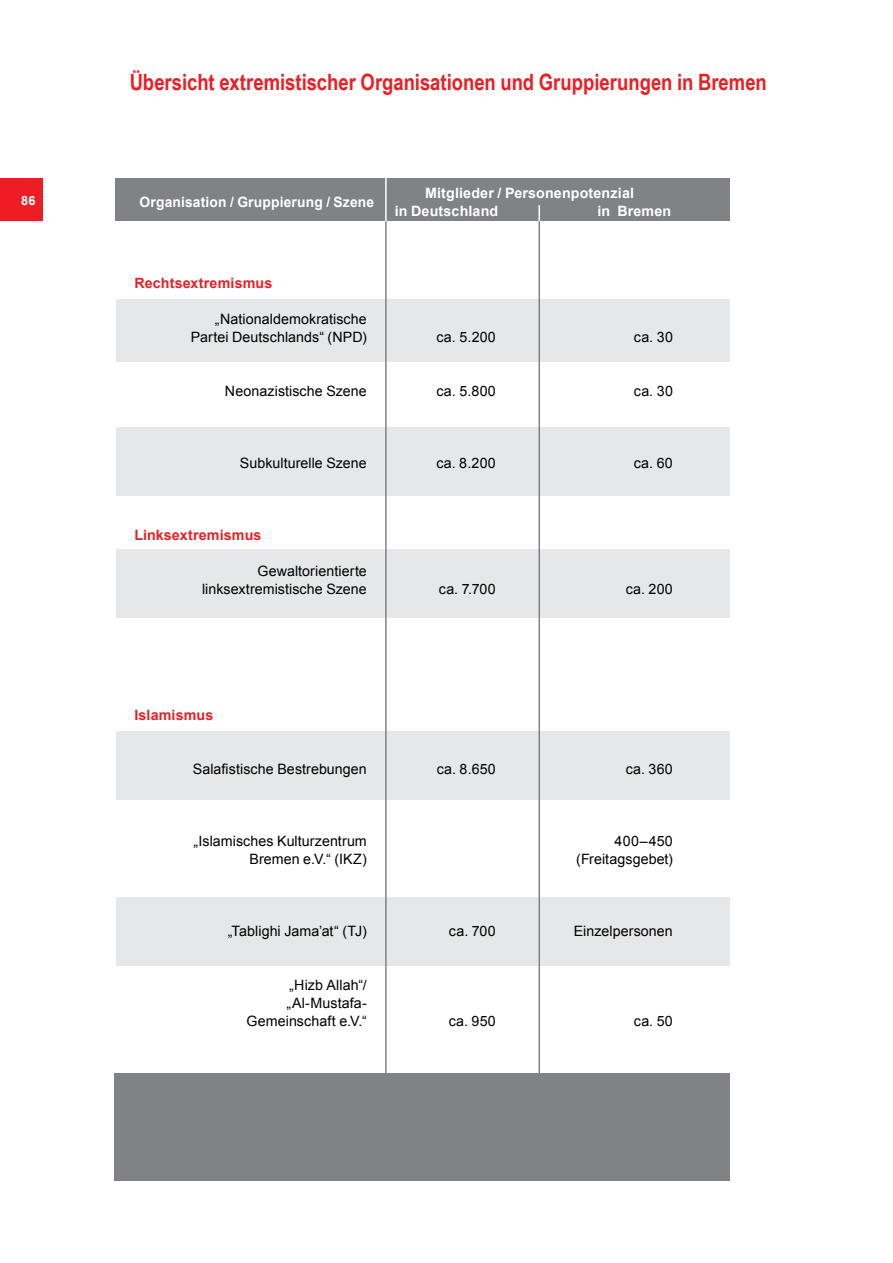
<style>
.page{position:relative;width:893px;height:1263px;background:#fff}
.page>*{position:absolute;margin:0;border:0;box-sizing:border-box;transform-origin:0 0}
.t1{font:700 22.5px "Arial Narrow";color:#ed1d24}
.t2{font:14.25px/18px "Arial";letter-spacing:.005em;color:#000;text-align:right}
.t3{font:700 14.25px "Arial";letter-spacing:.01em;color:#fff}
.t4{font:700 14.25px "Arial";letter-spacing:.01em;color:#ed1d24}
.t5{font:700 12.75px "Arial";color:#fff}
</style>
<div class="page">
<div style="left:116px;top:178px;width:777px;height:43px;background:#808285"></div>
<div style="left:116px;top:299px;width:754px;height:62px;background:#e6e7e8"></div>
<div style="left:116px;top:427px;width:754px;height:68px;background:#e6e7e8"></div>
<div style="left:116px;top:550px;width:754px;height:68px;background:#e6e7e8"></div>
<div style="left:116px;top:731px;width:754px;height:68px;background:#e6e7e8"></div>
<div style="left:116px;top:897px;width:754px;height:68px;background:#e6e7e8"></div>
<hr style="left:385px;top:176px;width:2px;height:59px;background:#fff">
<hr style="left:538px;top:205px;width:2px;height:20px;background:#fff">
<hr style="left:385px;top:221px;width:2px;height:959px;background:#808285">
<hr style="left:538px;top:221px;width:2px;height:949px;background:#808285">
<div style="left:0;top:179px;width:43px;height:42px;background:#ed1d24"></div>
<div style="left:115px;top:1073px;width:778px;height:107px;background:#808285"></div>
<div style="left:730px;top:169px;width:163px;height:1022px;background:#fff"></div>
<p class="t5" style="left:21px;top:192px;width:16px">86</p>
<h1 class="t1" style="left:130px;top:65px;width:639px">Übersicht extremistischer Organisationen und Gruppierungen in Bremen</h1>
<p class="t3" style="left:140px;top:193px;width:236px">Organisation / Gruppierung / Szene</p>
<p class="t3" style="left:425px;top:184px;width:210px">Mitglieder / Personenpotenzial</p>
<p class="t3" style="left:395px;top:202px;width:105px">in Deutschland</p>
<p class="t3" style="left:597px;top:202px;width:75px">in Bremen</p>
<p class="t4" style="left:134px;top:274px;width:139px">Rechtsextremismus</p>
<p class="t2" style="left:191px;top:310px;width:178px">„Nationaldemokratische<br>Partei Deutschlands“ (NPD)</p>
<p class="t2" style="left:436px;top:328px;width:61px">ca. 5.200</p>
<p class="t2" style="left:634px;top:328px;width:40px">ca. 30</p>
<p class="t2" style="left:225px;top:382px;width:143px">Neonazistische Szene</p>
<p class="t2" style="left:436px;top:382px;width:61px">ca. 5.800</p>
<p class="t2" style="left:634px;top:382px;width:40px">ca. 30</p>
<p class="t2" style="left:240px;top:454px;width:128px">Subkulturelle Szene</p>
<p class="t2" style="left:436px;top:454px;width:61px">ca. 8.200</p>
<p class="t2" style="left:634px;top:454px;width:41px">ca. 60</p>
<p class="t4" style="left:134px;top:526px;width:129px">Linksextremismus</p>
<p class="t2" style="left:202px;top:562px;width:166px">Gewaltorientierte linksextremistische Szene</p>
<p class="t4" style="left:134px;top:706px;width:81px">Islamismus</p>
<p class="t2" style="left:439px;top:580px;width:58px">ca. 7.700</p>
<p class="t2" style="left:626px;top:580px;width:49px">ca. 200</p>
<p class="t2" style="left:193px;top:760px;width:176px">Salafistische Bestrebungen</p>
<p class="t2" style="left:437px;top:760px;width:61px">ca. 8.650</p>
<p class="t2" style="left:626px;top:760px;width:49px">ca. 360</p>
<p class="t2" style="left:193px;top:832px;width:175px">„Islamisches Kulturzentrum</p>
<p class="t2" style="left:615px;top:832px;width:60px">400–450</p>
<p class="t2" style="left:249px;top:850px;width:119px">Bremen e.V.“ (IKZ)</p>
<p class="t2" style="left:576px;top:850px;width:98px">(Freitagsgebet)</p>
<p class="t2" style="left:228px;top:922px;width:141px">„Tablighi Jama’at“ (TJ)</p>
<p class="t2" style="left:449px;top:922px;width:48px">ca. 700</p>
<p class="t2" style="left:574px;top:922px;width:100px">Einzelpersonen</p>
<p class="t2" style="left:247px;top:976px;width:122px">„Hizb Allah“/ „Al-Mustafa-<br>Gemeinschaft e.V.“</p>
<p class="t2" style="left:449px;top:1012px;width:49px">ca. 950</p>
<p class="t2" style="left:634px;top:1012px;width:40px">ca. 50</p>
</div>
